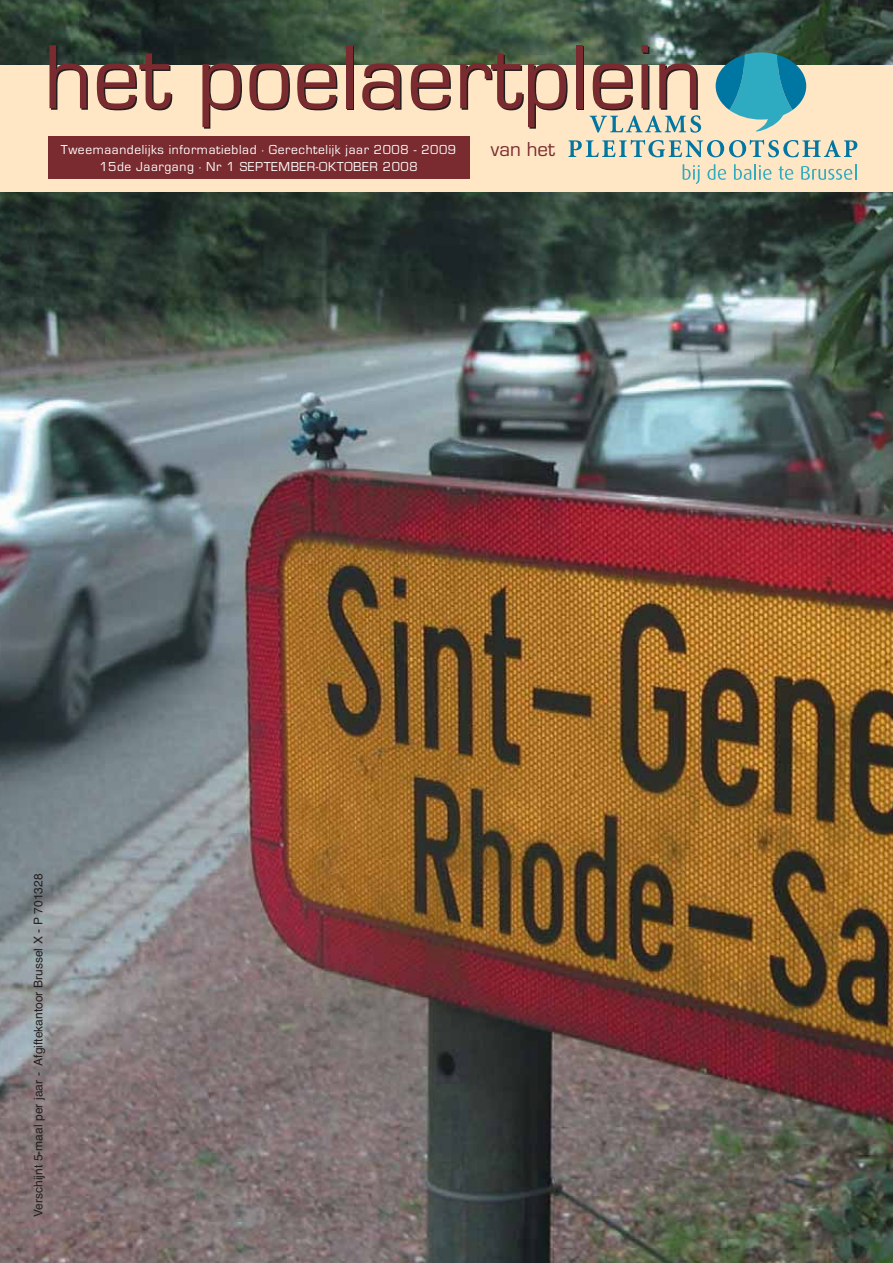
<style>
.page{position:relative;width:893px;height:1263px;background:#fff}
.page>*{position:absolute;margin:0;border:0;box-sizing:border-box;transform-origin:0 0}
.t1{font:94.5px "Eurostile";color:#231f20}
.t2{font:21px "Eurostile";color:#7a2b2f}
.t3{font:13.5px/16.2px "Eurostile";letter-spacing:.045em;color:#fff;text-align:center}
.t4{font:12px "Helvetica";color:#231f20}
</style>
<div class="page">
<img style="left:0;top:0;width:892px;height:1262px">
<div style="left:0;top:65px;width:892px;height:127px;background:#ffe6c4"></div>
<div style="left:48px;top:137px;width:421px;height:42px;background:#7a2b2f"></div>
<svg style="left:568px;top:52px;width:289px;height:105px"></svg>
<svg style="left:682px;top:164px;width:17px;height:20px"></svg>
<svg style="left:707px;top:164px;width:19px;height:16px"></svg>
<svg style="left:734px;top:164px;width:37px;height:16px"></svg>
<svg style="left:778px;top:166px;width:15px;height:14px"></svg>
<svg style="left:801px;top:164px;width:55px;height:16px"></svg>
<h1 class="t1" style="left:45px;top:28px;width:660px">het poelaertplein</h1>
<h2 class="t2" style="left:491px;top:138px;width:65px">van het</h2>
<p class="t3" style="left:61px;top:142px;width:397px">Tweemaandelijks informatieblad · Gerechtelijk jaar 2008 - 2009<br>15de Jaargang · Nr 1 SEPTEMBER-OKTOBER 2008</p>
<p class="t4" style="left:28px;top:1217px;width:345px;rotate:-90deg">Verschijnt 5-maal per jaar - Afgiftekantoor Brussel X - P 701328</p>
</div>
